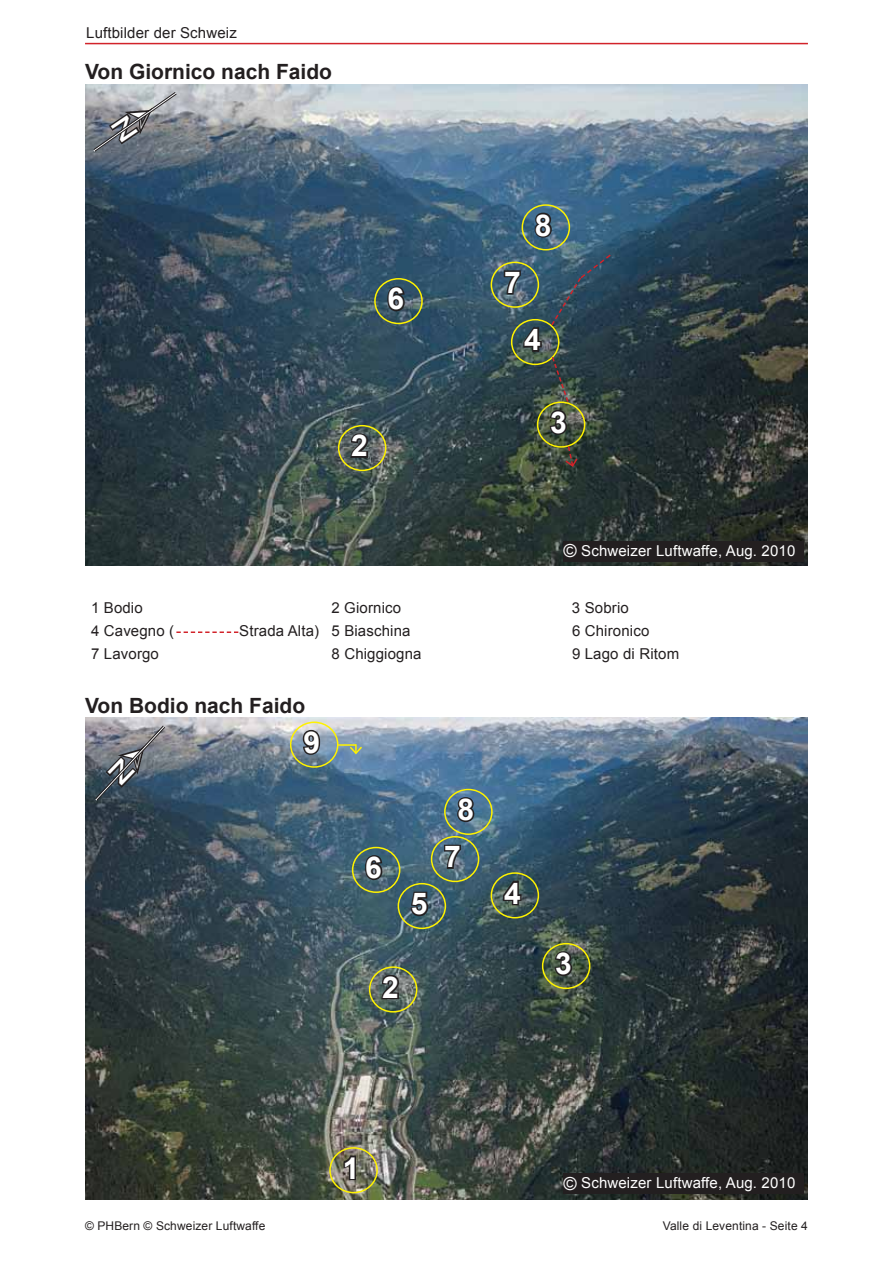
<style>
.page{position:relative;width:893px;height:1263px;background:#fff}
.page>*{position:absolute;margin:0;border:0;box-sizing:border-box;transform-origin:0 0}
.t1{font:700 30px "Arial";color:#fff}
.t2{font:700 21px "Arial";color:#231f20}
.t3{font:15px "Arial";letter-spacing:.01em;color:#231f20}
.t4{font:15px "Arial";letter-spacing:.01em;color:#fff}
.t5{font:12px "Arial";letter-spacing:.01em;color:#231f20}
.s1{font-size:18px}
</style>
<div class="page">
<hr style="left:85px;top:43px;width:723px;height:1px;background:#d2232a">
<img style="left:85px;top:84px;width:723px;height:482px">
<img style="left:85px;top:718px;width:723px;height:481px">
<div style="left:563px;top:541px;width:241px;height:21px;background:#231f20"></div>
<div style="left:563px;top:1174px;width:241px;height:20px;background:#231f20"></div>
<div style="left:329px;top:1147px;width:49px;height:46px;border:2px solid #fff200;border-radius:50%"></div>
<svg style="left:342px;top:1154px;width:15px;height:27px"></svg>
<div style="left:369px;top:966px;width:48px;height:46px;border:2px solid #fff200;border-radius:50%"></div>
<svg style="left:379px;top:972px;width:22px;height:29px"></svg>
<div style="left:542px;top:943px;width:48px;height:46px;border:2px solid #fff200;border-radius:50%"></div>
<svg style="left:553px;top:949px;width:21px;height:29px"></svg>
<div style="left:491px;top:872px;width:48px;height:46px;border:2px solid #fff200;border-radius:50%"></div>
<svg style="left:502px;top:878px;width:21px;height:29px"></svg>
<div style="left:398px;top:883px;width:48px;height:46px;border:2px solid #fff200;border-radius:50%"></div>
<svg style="left:409px;top:890px;width:21px;height:28px"></svg>
<div style="left:352px;top:847px;width:48px;height:46px;border:2px solid #fff200;border-radius:50%"></div>
<svg style="left:363px;top:854px;width:21px;height:28px"></svg>
<div style="left:431px;top:836px;width:48px;height:46px;border:2px solid #fff200;border-radius:50%"></div>
<svg style="left:442px;top:843px;width:21px;height:27px"></svg>
<div style="left:444px;top:789px;width:49px;height:46px;border:2px solid #fff200;border-radius:50%"></div>
<svg style="left:455px;top:795px;width:21px;height:29px"></svg>
<div style="left:290px;top:721px;width:48px;height:47px;border:2px solid #fff200;border-radius:50%"></div>
<svg style="left:301px;top:728px;width:21px;height:28px"></svg>
<svg style="left:338px;top:744px;width:26px;height:11px"></svg>
<div style="left:338px;top:425px;width:48px;height:46px;border:2px solid #fff200;border-radius:50%"></div>
<svg style="left:349px;top:431px;width:21px;height:28px"></svg>
<div style="left:374px;top:278px;width:49px;height:46px;border:2px solid #fff200;border-radius:50%"></div>
<svg style="left:385px;top:285px;width:22px;height:28px"></svg>
<div style="left:491px;top:262px;width:48px;height:46px;border:2px solid #fff200;border-radius:50%"></div>
<div style="left:522px;top:204px;width:48px;height:46px;border:2px solid #fff200;border-radius:50%"></div>
<svg style="left:533px;top:210px;width:21px;height:30px"></svg>
<svg style="left:564px;top:445px;width:15px;height:23px"></svg>
<img style="left:502px;top:253px;width:110px;height:183px">
<svg style="left:176px;top:631px;width:62px;height:2px"></svg>
<svg style="left:94px;top:725px;width:72px;height:76px;background:#5f6872"></svg>
<svg style="left:92px;top:91px;width:85px;height:62px;background:#81858b"></svg>
<p class="t3" style="left:86px;top:22px;width:152px">Luftbilder der Schweiz</p>
<h2 class="t2" style="left:85px;top:58px;width:249px">Von Giornico nach Faido</h2>
<h1 class="t1" style="left:388px;top:279px;width:18px">6</h1>
<h1 class="t1" style="left:351px;top:426px;width:18px">2</h1>
<h1 class="t1" style="left:504px;top:262px;width:18px">7</h1>
<h1 class="t1" style="left:535px;top:205px;width:18px">8</h1>
<h1 class="t1" style="left:524px;top:320px;width:18px">4</h1>
<h1 class="t1" style="left:550px;top:402px;width:18px">3</h1>
<p class="t4" style="left:563px;top:541px;width:233px"><span class="s1">©</span> Schweizer Luftwaffe, Aug. 2010</p>
<p class="t3" style="left:91px;top:598px;width:53px">1 Bodio</p>
<p class="t3" style="left:331px;top:598px;width:71px">2 Giornico</p>
<p class="t3" style="left:572px;top:598px;width:58px">3 Sobrio</p>
<p class="t3" style="left:91px;top:621px;width:85px">4 Cavegno (</p>
<p class="t3" style="left:239px;top:621px;width:173px">Strada Alta) 5 Biaschina</p>
<p class="t3" style="left:572px;top:621px;width:79px">6 Chironico</p>
<p class="t3" style="left:91px;top:643px;width:69px">7 Lavorgo</p>
<p class="t3" style="left:332px;top:643px;width:92px">8 Chiggiogna</p>
<p class="t3" style="left:572px;top:643px;width:109px">9 Lago di Ritom</p>
<h2 class="t2" style="left:85px;top:691px;width:222px">Von Bodio nach Faido</h2>
<h1 class="t1" style="left:303px;top:722px;width:18px">9</h1>
<h1 class="t1" style="left:457px;top:790px;width:18px">8</h1>
<h1 class="t1" style="left:365px;top:848px;width:18px">6</h1>
<h1 class="t1" style="left:444px;top:837px;width:18px">7</h1>
<h1 class="t1" style="left:411px;top:884px;width:18px">5</h1>
<h1 class="t1" style="left:382px;top:967px;width:18px">2</h1>
<h1 class="t1" style="left:504px;top:873px;width:18px">4</h1>
<h1 class="t1" style="left:555px;top:944px;width:18px">3</h1>
<h1 class="t1" style="left:343px;top:1148px;width:18px">1</h1>
<p class="t4" style="left:563px;top:1173px;width:233px"><span class="s1">©</span> Schweizer Luftwaffe, Aug. 2010</p>
<p class="t5" style="left:85px;top:1218px;width:182px">© PHBern © Schweizer Luftwaffe</p>
<p class="t5" style="left:663px;top:1218px;width:147px">Valle di Leventina - Seite 4</p>
</div>
